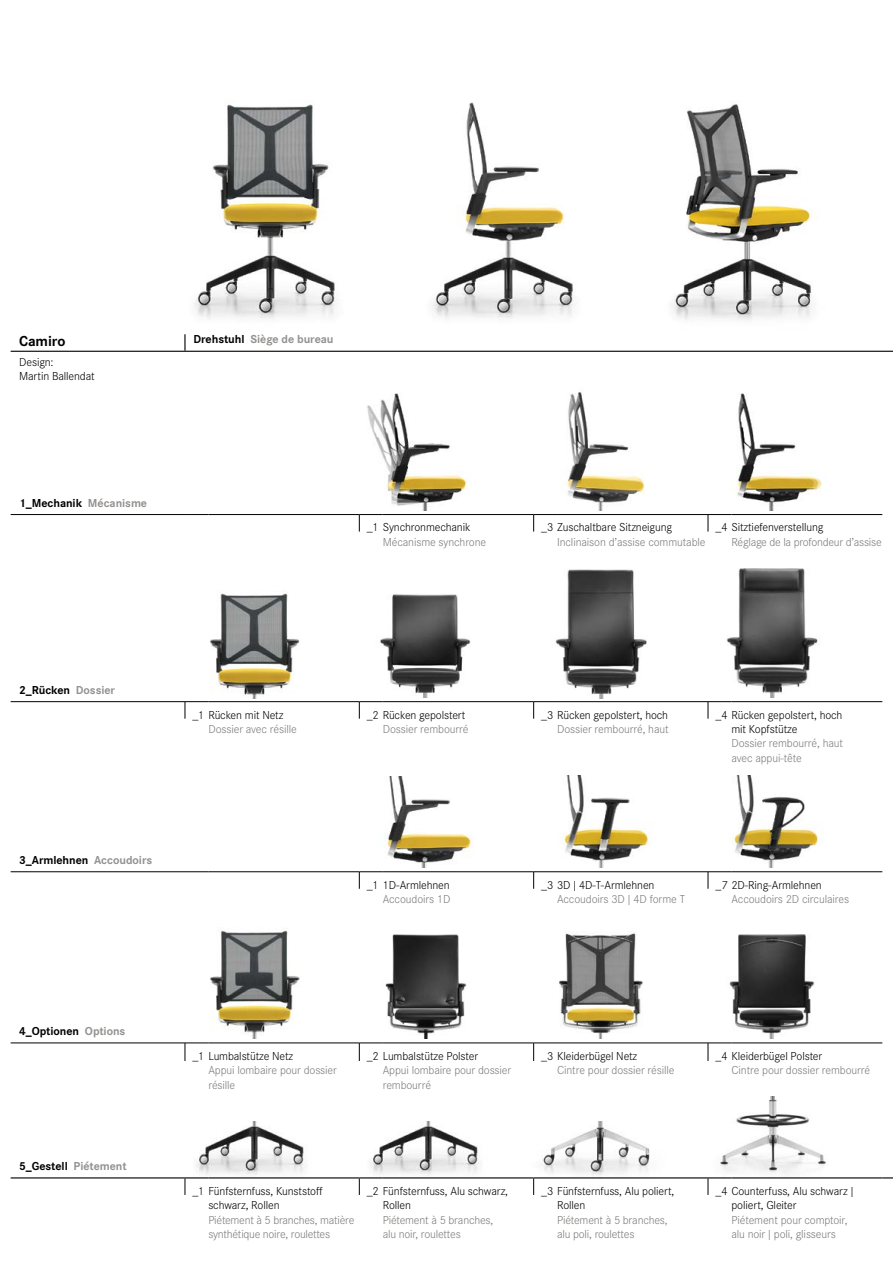
<style>
.page{position:relative;width:893px;height:1263px;background:#fff}
.page>*{position:absolute;margin:0;border:0;box-sizing:border-box;transform-origin:0 0}
.t1{font:700 15px "Corporate S";letter-spacing:-.005em;color:#000}
.t2{font:300 12px/14.4px "Corporate S";letter-spacing:-.01em;color:#7f7c7a}
.t3{font:300 12px/14.4px "Corporate S";letter-spacing:-.01em;color:#000}
.t4{font:700 12px "Corporate S";letter-spacing:-.005em;color:#000}
.t5{font:700 12px "Corporate S";letter-spacing:-.005em;color:#949290}
.s1{color:#000}
.s2{color:#949290}
</style>
<div class="page">
<img style="left:194px;top:104px;width:144px;height:215px">
<img style="left:210px;top:593px;width:90px;height:105px">
<img style="left:720px;top:1096px;width:106px;height:78px">
<img style="left:432px;top:102px;width:145px;height:217px">
<img style="left:672px;top:104px;width:141px;height:216px">
<img style="left:567px;top:392px;width:78px;height:118px">
<img style="left:367px;top:393px;width:100px;height:117px">
<img style="left:736px;top:393px;width:87px;height:117px">
<img style="left:380px;top:594px;width:91px;height:103px">
<img style="left:555px;top:569px;width:92px;height:129px">
<img style="left:726px;top:568px;width:92px;height:129px">
<img style="left:386px;top:776px;width:85px;height:91px">
<img style="left:563px;top:775px;width:87px;height:92px">
<img style="left:733px;top:775px;width:86px;height:92px">
<img style="left:210px;top:930px;width:90px;height:109px">
<img style="left:559px;top:933px;width:84px;height:106px">
<img style="left:729px;top:934px;width:86px;height:105px">
<img style="left:196px;top:1121px;width:111px;height:54px">
<img style="left:370px;top:1121px;width:111px;height:54px">
<img style="left:541px;top:1121px;width:109px;height:55px">
<img style="left:385px;top:934px;width:82px;height:105px">
<hr style="left:11px;top:351px;width:174px;height:1px;background:#000">
<hr style="left:185px;top:351px;width:708px;height:1px;background:#000">
<svg style="left:184px;top:334px;width:2px;height:17px"></svg>
<hr style="left:11px;top:514px;width:174px;height:1px;background:#000">
<svg style="left:185px;top:514px;width:23px;height:1px"></svg>
<hr style="left:208px;top:514px;width:151px;height:1px;background:#000">
<hr style="left:383px;top:514px;width:151px;height:1px;background:#000">
<svg style="left:533px;top:514px;width:24px;height:17px"></svg>
<hr style="left:557px;top:514px;width:151px;height:1px;background:#000">
<svg style="left:708px;top:514px;width:23px;height:17px"></svg>
<hr style="left:731px;top:514px;width:151px;height:1px;background:#000">
<svg style="left:359px;top:514px;width:24px;height:17px"></svg>
<hr style="left:11px;top:1177px;width:174px;height:1px;background:#000">
<svg style="left:185px;top:1177px;width:23px;height:18px"></svg>
<hr style="left:208px;top:1177px;width:151px;height:1px;background:#000">
<svg style="left:359px;top:1177px;width:24px;height:18px"></svg>
<hr style="left:383px;top:1177px;width:151px;height:1px;background:#000">
<svg style="left:533px;top:1177px;width:24px;height:18px"></svg>
<hr style="left:557px;top:1177px;width:151px;height:1px;background:#000">
<svg style="left:708px;top:1177px;width:23px;height:18px"></svg>
<hr style="left:731px;top:1177px;width:151px;height:1px;background:#000">
<hr style="left:11px;top:871px;width:174px;height:1px;background:#000">
<svg style="left:185px;top:871px;width:23px;height:1px"></svg>
<hr style="left:208px;top:871px;width:151px;height:1px;background:#000">
<hr style="left:383px;top:871px;width:151px;height:1px;background:#000">
<svg style="left:533px;top:871px;width:24px;height:18px"></svg>
<hr style="left:557px;top:871px;width:151px;height:1px;background:#000">
<svg style="left:708px;top:871px;width:23px;height:18px"></svg>
<hr style="left:731px;top:871px;width:151px;height:1px;background:#000">
<svg style="left:359px;top:871px;width:24px;height:18px"></svg>
<hr style="left:11px;top:1043px;width:174px;height:1px;background:#000">
<hr style="left:208px;top:1043px;width:151px;height:1px;background:#000">
<hr style="left:383px;top:1043px;width:151px;height:1px;background:#000">
<svg style="left:533px;top:1043px;width:24px;height:18px"></svg>
<hr style="left:557px;top:1043px;width:151px;height:1px;background:#000">
<svg style="left:708px;top:1043px;width:23px;height:18px"></svg>
<hr style="left:731px;top:1043px;width:151px;height:1px;background:#000">
<svg style="left:359px;top:1043px;width:24px;height:18px"></svg>
<svg style="left:185px;top:1043px;width:23px;height:18px"></svg>
<hr style="left:11px;top:701px;width:174px;height:1px;background:#000">
<hr style="left:208px;top:701px;width:151px;height:1px;background:#000">
<hr style="left:383px;top:701px;width:151px;height:1px;background:#000">
<svg style="left:533px;top:701px;width:24px;height:18px"></svg>
<hr style="left:557px;top:701px;width:151px;height:1px;background:#000">
<svg style="left:708px;top:701px;width:23px;height:18px"></svg>
<hr style="left:731px;top:701px;width:151px;height:1px;background:#000">
<svg style="left:359px;top:701px;width:24px;height:18px"></svg>
<svg style="left:185px;top:701px;width:23px;height:18px"></svg>
<p class="t1" style="left:19px;top:332px;width:48px">Camiro</p>
<p class="t5" style="left:193px;top:332px;width:142px"><span class="s1">Drehstuhl</span> Siège de bureau</p>
<p class="t3" style="left:19px;top:354px;width:77px">Design:<br>Martin Ballendat</p>
<p class="t4" style="left:19px;top:496px;width:130px">1_Mechanik <span class="s2">Mécanisme</span></p>
<p class="t3" style="left:367px;top:520px;width:105px">_1 Synchronmechanik</p>
<p class="t2" style="left:383px;top:535px;width:105px">Mécanisme synchrone</p>
<p class="t3" style="left:541px;top:520px;width:133px">_3 Zuschaltbare Sitzneigung</p>
<p class="t2" style="left:557px;top:535px;width:150px">Inclinaison d’assise commutable</p>
<p class="t3" style="left:715px;top:520px;width:109px">_4 Sitztiefenverstellung</p>
<p class="t2" style="left:731px;top:535px;width:152px">Réglage de la profondeur d’assise</p>
<p class="t4" style="left:19px;top:683px;width:98px">2_Rücken <span class="s2">Dossier</span></p>
<p class="t3" style="left:192px;top:707px;width:92px">_1 Rücken mit Netz</p>
<p class="t2" style="left:208px;top:722px;width:90px">Dossier avec résille</p>
<p class="t4" style="left:19px;top:853px;width:135px">3_Armlehnen <span class="s2">Accoudoirs</span></p>
<p class="t3" style="left:367px;top:707px;width:100px">_2 Rücken gepolstert</p>
<p class="t2" style="left:383px;top:722px;width:87px">Dossier rembourré</p>
<p class="t3" style="left:367px;top:877px;width:85px">_1 1D-Armlehnen</p>
<p class="t2" style="left:383px;top:892px;width:69px">Accoudoirs 1D</p>
<p class="t3" style="left:541px;top:707px;width:128px">_3 Rücken gepolstert, hoch</p>
<p class="t2" style="left:557px;top:722px;width:113px">Dossier rembourré, haut</p>
<p class="t3" style="left:731px;top:707px;width:113px;text-indent:-16px">_4 Rücken gepolstert, hoch mit Kopfstütze</p>
<p class="t2" style="left:731px;top:736px;width:113px">Dossier rembourré, haut avec appui-tête</p>
<p class="t3" style="left:541px;top:877px;width:115px">_3 3D|4D-T-Armlehnen</p>
<p class="t2" style="left:557px;top:892px;width:129px">Accoudoirs 3D|4D forme T</p>
<p class="t3" style="left:715px;top:877px;width:108px">_7 2D-Ring-Armlehnen</p>
<p class="t2" style="left:731px;top:892px;width:119px">Accoudoirs 2D circulaires</p>
<p class="t4" style="left:19px;top:1024px;width:108px">4_Optionen <span class="s2">Options</span></p>
<p class="t4" style="left:19px;top:1159px;width:109px">5_Gestell <span class="s2">Piétement</span></p>
<p class="t3" style="left:192px;top:1049px;width:102px">_1 Lumbalstütze Netz</p>
<p class="t2" style="left:208px;top:1063px;width:130px">Appui lombaire pour dossier résille</p>
<p class="t3" style="left:367px;top:1049px;width:113px">_2 Lumbalstütze Polster</p>
<p class="t2" style="left:383px;top:1063px;width:130px">Appui lombaire pour dossier rembourré</p>
<p class="t3" style="left:541px;top:1049px;width:98px">_3 Kleiderbügel Netz</p>
<p class="t2" style="left:557px;top:1063px;width:119px">Cintre pour dossier résille</p>
<p class="t3" style="left:208px;top:1184px;width:116px;text-indent:-16px">_1 Fünfsternfuss, Kunststoff schwarz, Rollen</p>
<p class="t2" style="left:208px;top:1212px;width:148px">Piétement à 5 branches, matière synthétique noire, roulettes</p>
<p class="t3" style="left:383px;top:1184px;width:127px;text-indent:-16px">_2 Fünfsternfuss, Alu schwarz,<br>Rollen</p>
<p class="t2" style="left:383px;top:1212px;width:112px">Piétement à 5 branches, alu noir, roulettes</p>
<p class="t3" style="left:557px;top:1184px;width:119px;text-indent:-16px">_3 Fünfsternfuss, Alu poliert,<br>Rollen</p>
<p class="t2" style="left:557px;top:1212px;width:112px">Piétement à 5 branches, alu poli, roulettes</p>
<p class="t3" style="left:715px;top:1049px;width:108px">_4 Kleiderbügel Polster</p>
<p class="t2" style="left:731px;top:1063px;width:140px">Cintre pour dossier rembourré</p>
<p class="t3" style="left:731px;top:1184px;width:125px;text-indent:-16px">_4 Counterfuss, Alu schwarz| poliert, Gleiter</p>
<p class="t2" style="left:731px;top:1212px;width:118px">Piétement pour comptoir, alu noir|poli, glisseurs</p>
</div>
